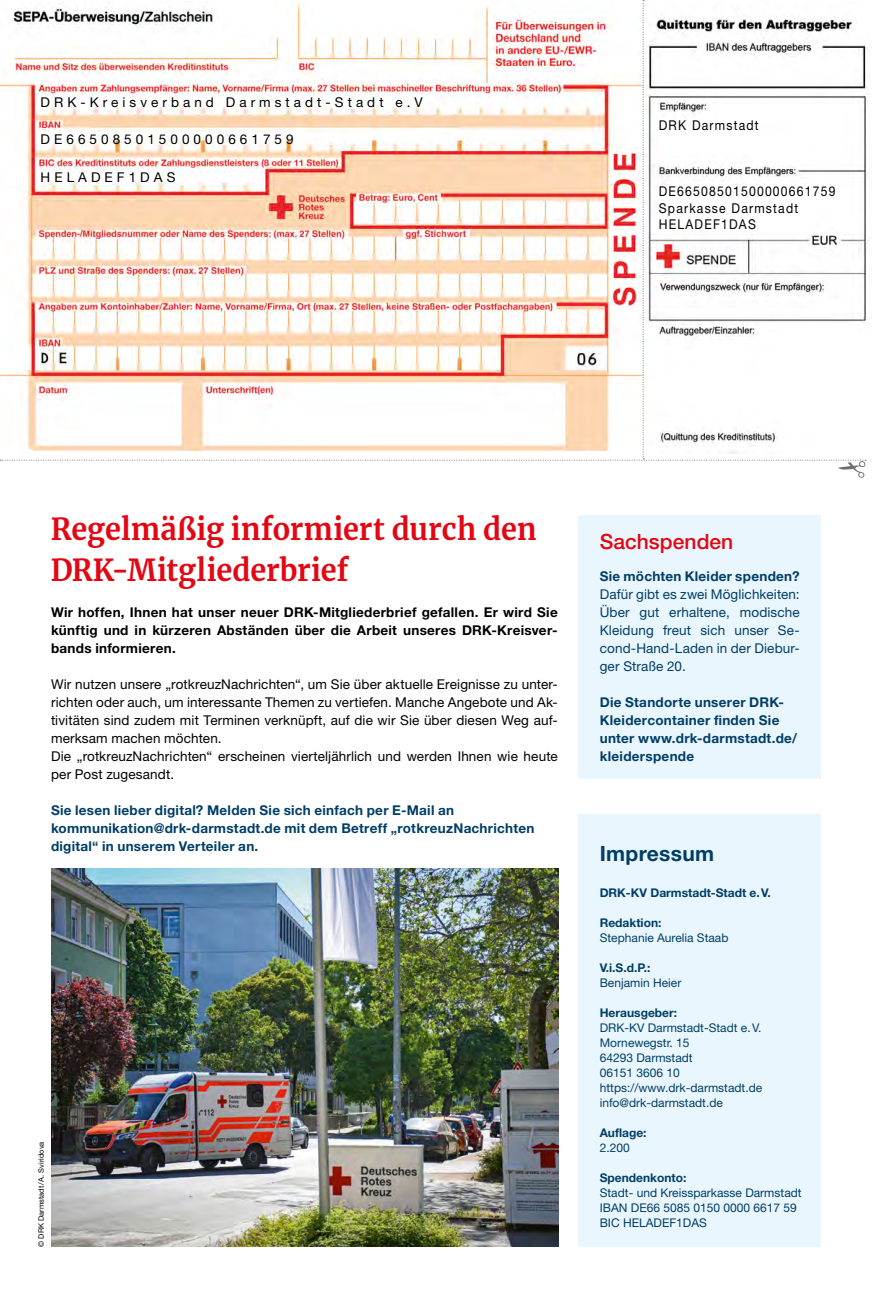
<style>
.page{position:relative;width:872px;height:1297px;background:#fff}
.page>*{position:absolute;margin:0;border:0;box-sizing:border-box;transform-origin:0 0}
.MGB_Headline{font:700 30px/40.5px "Merriweather";color:#e30613;scale:.96 1}
.MGB_Headline-2{font:500 21px "Helvetica Neue LT Pro";color:#e30613}
.t1{font:700 21px "Helvetica Neue LT Pro";letter-spacing:.015em;color:#003e66}
.MGB_Info{font:700 13.5px/18px "Helvetica Neue LT Pro";letter-spacing:.02em;color:#003e66}
.MGB_Copy{font:13.5px/18px "Helvetica Neue LT Pro";letter-spacing:.07em;color:#000;text-align:justify}
.MGB_Copy-2{font:700 13.5px/18px "Helvetica Neue LT Pro";letter-spacing:.02em;color:#000;text-align:justify}
.MGB_Copy-3{font:13.5px/18px "Helvetica Neue LT Pro";letter-spacing:.01em;color:#003e66;text-align:justify}
.MGB_Copy-4{font:13.5px/18px "Helvetica Neue LT Pro";letter-spacing:.01em;color:#000}
.MGB_Copy-5{font:13.5px "Helvetica Neue LT Pro";letter-spacing:.3em;color:#000}
.MGB_Copy-6{font:13.5px "Helvetica Neue LT Pro";letter-spacing:.1em;color:#000;scale:.9 1}
.MGB_Impressum{font:12px "Helvetica Neue LT Pro";color:#003e66}
.MGB_Impressum-2{font:700 12px "Helvetica Neue LT Pro";color:#003e66}
.MGB_Fotocredits{font:7.5px "Helvetica Neue LT Pro";color:#000}
.s1{font-weight:700}
</style>
<div class="page">
<div style="left:578px;top:515px;width:243px;height:264px;background:#eaf6fe"></div>
<div style="left:578px;top:815px;width:243px;height:432px;background:#eaf6fe"></div>
<img style="left:51px;top:869px;width:507px;height:378px">
<svg style="left:0;top:0;width:866px;height:478px"></svg>
<p class="MGB_Copy-5" style="left:41px;top:93px;width:384px">DRK-Kreisverband Darmstadt-Stadt e.V</p>
<p class="MGB_Copy-5" style="left:41px;top:131px;width:254px">DE66508501500000661759</p>
<p class="MGB_Copy-5" style="left:41px;top:169px;width:136px">HELADEF1DAS</p>
<p class="MGB_Copy-6" style="left:659px;top:117px;width:112px">DRK Darmstadt</p>
<p class="MGB_Copy-6" style="left:659px;top:183px;width:198px">DE66508501500000661759</p>
<p class="MGB_Copy-6" style="left:659px;top:200px;width:156px">Sparkasse Darmstadt</p>
<p class="MGB_Copy-6" style="left:659px;top:216px;width:109px">HELADEF1DAS</p>
<p class="MGB_Headline" style="left:51px;top:508px;width:507px">Regelmäßig informiert durch den<br>DRK-Mitgliederbrief</p>
<p class="MGB_Copy-2" style="left:51px;top:602px;width:508px">Wir hoffen, Ihnen hat unser neuer DRK-Mitgliederbrief gefallen. Er wird Sie künftig und in kürzeren Abständen über die Arbeit unseres DRK-Kreisver&shy;bands informieren.</p>
<p class="MGB_Copy" style="left:51px;top:674px;width:508px">Wir nutzen unsere „rotkreuzNachrichten“, um Sie über aktuelle Ereignisse zu unter&shy;richten oder auch, um interessante Themen zu vertiefen. Manche Angebote und Ak&shy;tivitäten sind zudem mit Terminen verknüpft, auf die wir Sie über diesen Weg auf&shy;merksam machen möchten.</p>
<p class="MGB_Copy-4" style="left:51px;top:746px;width:508px">Die „rotkreuzNachrichten“ erscheinen vierteljährlich und werden Ihnen wie heute per Post zugesandt.</p>
<p class="MGB_Info" style="left:51px;top:800px;width:404px">Sie lesen lieber digital? Melden Sie sich einfach per E-Mail an</p>
<p class="MGB_Info" style="left:51px;top:818px;width:485px">kommunikation@drk-darmstadt.de mit dem Betreff „rotkreuzNachrichten</p>
<p class="MGB_Info" style="left:51px;top:836px;width:209px">digital“ in unserem Verteiler an.</p>
<p class="MGB_Fotocredits" style="left:37px;top:1247px;width:107px;rotate:-90deg">© DRK Darmstadt/A. Sviridova</p>
<p class="MGB_Headline-2" style="left:600px;top:529px;width:135px">Sachspenden</p>
<p class="MGB_Copy-3" style="left:600px;top:566px;width:201px"><span class="s1">Sie möchten Kleider spenden?<br></span>Dafür gibt es zwei Möglichkeiten:<br>Über gut erhaltene, modische Kleidung freut sich unser Se&shy;cond-Hand-Laden in der Diebur&shy;ger Straße 20.</p>
<p class="MGB_Info" style="left:600px;top:692px;width:199px">Die Standorte unserer DRK-<br>Kleidercontainer finden Sie unter www.drk-darmstadt.de/ kleiderspende</p>
<p class="t1" style="left:600px;top:840px;width:116px">Impressum</p>
<p class="MGB_Impressum-2" style="left:600px;top:885px;width:172px">DRK-KV Darmstadt-Stadt e.V.</p>
<p class="MGB_Impressum-2" style="left:600px;top:915px;width:63px">Redaktion:</p>
<p class="MGB_Impressum" style="left:600px;top:930px;width:130px">Stephanie Aurelia Staab</p>
<p class="MGB_Impressum-2" style="left:600px;top:960px;width:52px">V.i.S.d.P.:</p>
<p class="MGB_Impressum" style="left:600px;top:975px;width:83px">Benjamin Heier</p>
<p class="MGB_Impressum-2" style="left:600px;top:1005px;width:79px">Herausgeber:</p>
<p class="MGB_Impressum" style="left:600px;top:1020px;width:163px">DRK-KV Darmstadt-Stadt e.V.</p>
<p class="MGB_Impressum" style="left:600px;top:1035px;width:91px">Mornewegstr. 15</p>
<p class="MGB_Impressum" style="left:600px;top:1050px;width:94px">64293 Darmstadt</p>
<p class="MGB_Impressum" style="left:600px;top:1065px;width:82px">06151 3606 10</p>
<p class="MGB_Impressum" style="left:600px;top:1080px;width:164px">https://www.drk-darmstadt.de</p>
<p class="MGB_Impressum" style="left:600px;top:1095px;width:125px">info@drk-darmstadt.de</p>
<p class="MGB_Impressum-2" style="left:600px;top:1125px;width:48px">Auflage:</p>
<p class="MGB_Impressum" style="left:600px;top:1140px;width:32px">2.200</p>
<p class="MGB_Impressum-2" style="left:600px;top:1170px;width:88px">Spendenkonto:</p>
<p class="MGB_Impressum" style="left:600px;top:1185px;width:203px">Stadt- und Kreissparkasse Darmstadt</p>
<p class="MGB_Impressum" style="left:600px;top:1200px;width:199px">IBAN DE66 5085 0150 0000 6617 59</p>
<p class="MGB_Impressum" style="left:600px;top:1215px;width:109px">BIC HELADEF1DAS</p>
</div>
